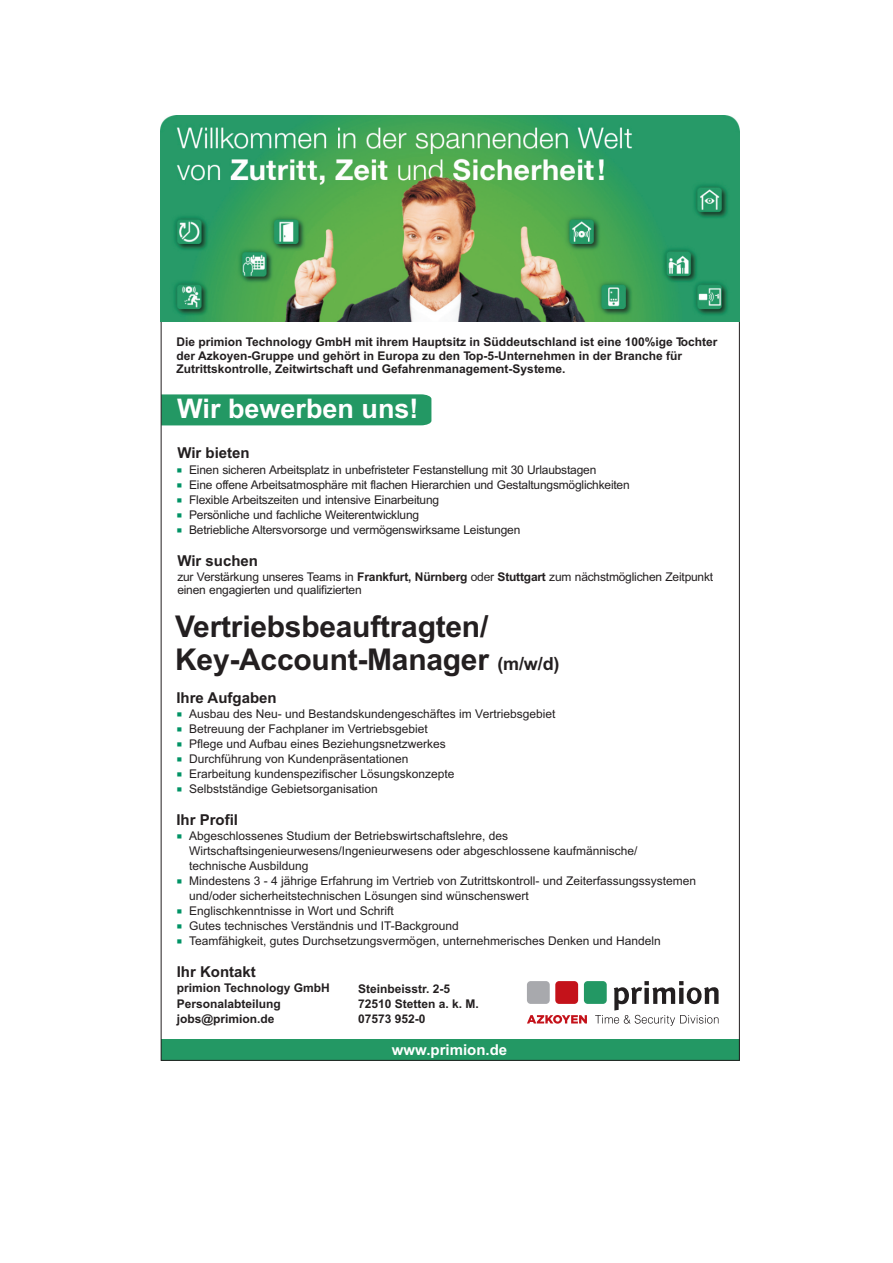
<style>
.page{position:relative;width:893px;height:1263px;background:#fff}
.page>*{position:absolute;margin:0;border:0;box-sizing:border-box;transform-origin:0 0}
.t1{font:700 30px/33px "Arial";letter-spacing:-.01em;color:#231f20}
.t2{font:700 27px "Arial";color:#fff}
.t3{font:700 15px "Arial";color:#231f20}
.t4{font:700 15px "Arial";color:#fff}
.t5{font:12px/15px "Arial";color:#231f20}
.t6{font:700 12px/15.5px "Arial";color:#231f20}
.t7{font:7.2px/15px "Wingdings";color:#009365;text-align:justify}
.s1{font-weight:700}
.s2{font-size:18px}
</style>
<div class="page">
<div style="left:161px;top:1039px;width:578px;height:21px;background:#239864"></div>
<div style="left:163px;top:394px;width:268px;height:31px;background:#239864"></div>
<div style="left:584px;top:981px;width:23px;height:23px;background:#239864;border-radius:4px"></div>
<div style="left:555px;top:981px;width:23px;height:23px;background:#c4121a;border-radius:4px"></div>
<div style="left:527px;top:981px;width:23px;height:23px;background:#a8a9ad;border-radius:4px"></div>
<svg style="left:595px;top:981px;width:123px;height:45px"></svg>
<svg style="left:527px;top:1015px;width:60px;height:9px"></svg>
<img style="left:161px;top:115px;width:579px;height:207px">
<p class="t6" style="left:177px;top:337px;width:542px;line-height:13.4px">Die primion Technology GmbH mit ihrem Hauptsitz in Süddeutschland ist eine 100%ige Tochter der Azkoyen-Gruppe und gehört in Europa zu den Top-5-Unternehmen in der Branche für<br>Zutrittskontrolle, Zeitwirtschaft und Gefahrenmanagement-Systeme.</p>
<h2 class="t2" style="left:177px;top:399px;width:243px">Wir bewerben uns!</h2>
<p class="t3" style="left:177px;top:447px;width:74px">Wir bieten</p>
<p class="t7" style="left:177px;top:478px;width:34px">■ ■ ■ ■</p>
<p class="t5" style="left:189px;top:463px;width:442px">Einen sicheren Arbeitsplatz in unbefristeter Festanstellung mit 30 Urlaubstagen<br>Eine offene Arbeitsatmosphäre mit flachen Hierarchien und Gestaltungsmöglichkeiten Flexible Arbeitszeiten und intensive Einarbeitung<br>Persönliche und fachliche Weiterentwicklung<br>Betriebliche Altersvorsorge und vermögenswirksame Leistungen</p>
<p class="t7" style="left:177px;top:463px;width:34px">■</p>
<p class="t3" style="left:177px;top:555px;width:82px">Wir suchen</p>
<p class="t5" style="left:177px;top:571px;width:537px;line-height:13.4px">zur Verstärkung unseres Teams in <span class="s1">Frankfurt, Nürnberg</span> oder <span class="s1">Stuttgart</span> zum nächstmöglichen Zeitpunkt einen engagierten und qualifizierten</p>
<h1 class="t1" style="left:175px;top:613px;width:386px">Vertriebsbeauftragten/<br>Key-Account-Manager <span class="s2">(m/w/d)</span></h1>
<p class="t3" style="left:176px;top:692px;width:102px">Ihre Aufgaben</p>
<p class="t7" style="left:177px;top:707px;width:34px">■ ■ ■ ■ ■ ■</p>
<p class="t5" style="left:189px;top:707px;width:368px">Ausbau des Neu- und Bestandskundengeschäftes im Vertriebsgebiet Betreuung der Fachplaner im Vertriebsgebiet<br>Pflege und Aufbau eines Beziehungsnetzwerkes<br>Durchführung von Kundenpräsentationen<br>Erarbeitung kundenspezifischer Lösungskonzepte<br>Selbstständige Gebietsorganisation</p>
<p class="t7" style="left:177px;top:830px;width:34px">■</p>
<p class="t3" style="left:176px;top:814px;width:63px">Ihr Profil</p>
<p class="t5" style="left:189px;top:829px;width:508px">Abgeschlossenes Studium der Betriebswirtschaftslehre, des Wirtschaftsingenieurwesens/Ingenieurwesens oder abgeschlossene kaufmännische/ technische Ausbildung<br>Mindestens 3 - 4 jährige Erfahrung im Vertrieb von Zutrittskontroll- und Zeiterfassungssystemen und/oder sicherheitstechnischen Lösungen sind wünschenswert<br>Englischkenntnisse in Wort und Schrift<br>Gutes technisches Verständnis und IT-Background<br>Teamfähigkeit, gutes Durchsetzungsvermögen, unternehmerisches Denken und Handeln</p>
<p class="t7" style="left:177px;top:875px;width:34px">■</p>
<p class="t7" style="left:177px;top:905px;width:34px">■ ■ ■</p>
<p class="t3" style="left:177px;top:966px;width:81px">Ihr Kontakt</p>
<p class="t6" style="left:177px;top:981px;width:155px">primion Technology GmbH<br>Personalabteilung jobs@primion.de</p>
<p class="t6" style="left:358px;top:982px;width:122px">Steinbeisstr. 2-5<br>72510 Stetten a. k. M.<br>07573 952-0</p>
<p class="t4" style="left:392px;top:1044px;width:117px">www.primion.de</p>
</div>
